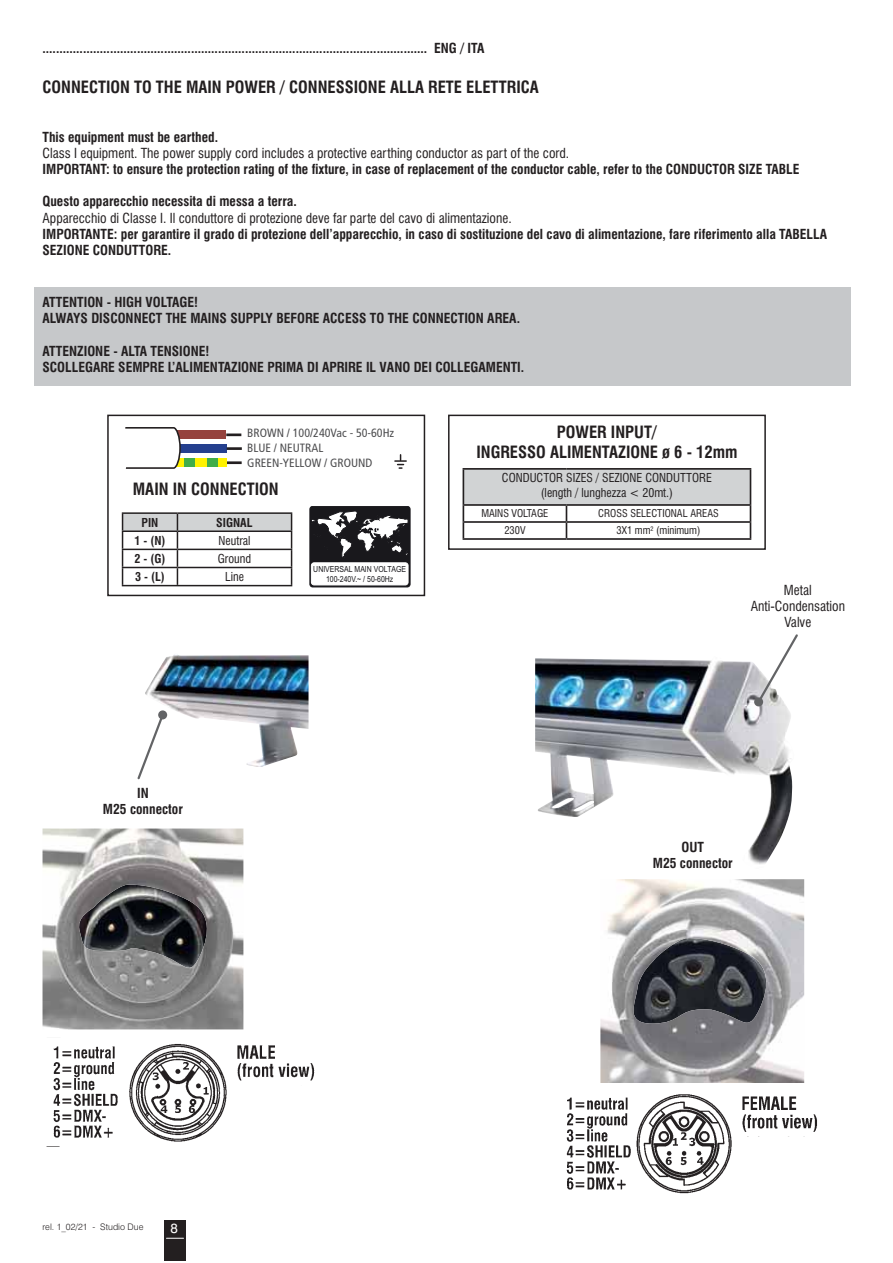
<style>
.page{position:relative;width:893px;height:1263px;background:#fff}
.page>*{position:absolute;margin:0;border:0;box-sizing:border-box;transform-origin:0 0}
.t1{font:700 condensed 16.5px/19.8px "Swiss 721 BT";color:#231f20;text-align:center}
.t2{font:700 condensed 13.5px/16.2px "Swiss 721 BT";color:#231f20}
.t3{font:condensed 13.5px/16.2px "Swiss 721 BT";color:#231f20;text-align:center}
.t4{font:13.5px "Swiss 721 BT";color:#fff}
.t5{font:condensed 12px/14.4px "Swiss 721 BT";color:#231f20;text-align:center}
.t6{font:condensed 12px/14.9px "Frutiger";color:#4c4c4e}
.t7{font:700 condensed 12px "Swiss 721 BT";color:#231f20}
.t8{font:condensed 10.5px "Swiss 721 BT";color:#231f20}
.t9{font:300 9px "Swiss 721 BT";color:#231f20}
.t10{font:8.4px/9.9px "Arial";color:#19181c;text-align:center;scale:.83 1}
</style>
<div class="page">
<div style="left:164px;top:1220px;width:21px;height:41px;background:#231f20"></div>
<svg style="left:166px;top:1238px;width:18px;height:1px"></svg>
<img style="left:535px;top:658px;width:258px;height:206px">
<div style="left:34px;top:287px;width:816px;height:98px;background:#c6c8ca"></div>
<div style="left:463px;top:469px;width:287px;height:36px;background:#d1d3d4"></div>
<hr style="left:463px;top:468px;width:103px;height:2px;background:#231f20">
<hr style="left:463px;top:470px;width:1px;height:34px;background:#231f20">
<hr style="left:566px;top:468px;width:185px;height:2px;background:#231f20">
<hr style="left:750px;top:470px;width:1px;height:34px;background:#231f20">
<hr style="left:463px;top:504px;width:103px;height:2px;background:#231f20">
<hr style="left:566px;top:504px;width:185px;height:2px;background:#231f20">
<hr style="left:463px;top:521px;width:103px;height:2px;background:#231f20">
<svg style="left:463px;top:506px;width:1px;height:32px"></svg>
<hr style="left:566px;top:521px;width:185px;height:2px;background:#231f20">
<svg style="left:566px;top:506px;width:1px;height:32px"></svg>
<svg style="left:750px;top:506px;width:1px;height:32px"></svg>
<hr style="left:463px;top:538px;width:103px;height:2px;background:#231f20">
<hr style="left:566px;top:538px;width:185px;height:2px;background:#231f20">
<div style="left:448px;top:415px;width:318px;height:135px;border:2px solid #231f20"></div>
<svg style="left:137px;top:758px;width:8px;height:22px"></svg>
<div style="left:164px;top:430px;width:62px;height:9px;background:#95423d"></div>
<hr style="left:226px;top:433px;width:15px;height:3px;background:#231f20">
<div style="left:165px;top:444px;width:62px;height:8px;background:#25408e"></div>
<hr style="left:227px;top:447px;width:15px;height:3px;background:#231f20">
<div style="left:165px;top:458px;width:19px;height:8px;background:#fff200"></div>
<hr style="left:227px;top:461px;width:15px;height:3px;background:#231f20">
<svg style="left:125px;top:427px;width:57px;height:42px"></svg>
<div style="left:184px;top:458px;width:12px;height:8px;background:#41ad49"></div>
<div style="left:196px;top:458px;width:11px;height:8px;background:#fff200"></div>
<div style="left:207px;top:458px;width:11px;height:8px;background:#41ad49"></div>
<div style="left:218px;top:458px;width:9px;height:8px;background:#fff200"></div>
<div style="left:107px;top:415px;width:318px;height:181px;border:2px solid #231f20"></div>
<div style="left:310px;top:506px;width:100px;height:81px;background:#19181c;border-radius:3px"></div>
<div style="left:310px;top:506px;width:100px;height:81px;border:1px solid #19181c;border-radius:3px"></div>
<div style="left:311px;top:563px;width:97px;height:22px;background:#fff;border-radius:3px"></div>
<div style="left:311px;top:563px;width:97px;height:22px;border:1px solid #fff;border-radius:3px"></div>
<svg style="left:311px;top:511px;width:97px;height:48px"></svg>
<svg style="left:395px;top:455px;width:11px;height:14px"></svg>
<hr style="left:122px;top:512px;width:55px;height:2px;background:#231f20">
<hr style="left:177px;top:512px;width:115px;height:2px;background:#231f20">
<svg style="left:122px;top:513px;width:170px;height:72px"></svg>
<hr style="left:122px;top:585px;width:170px;height:1px;background:#231f20">
<svg style="left:756px;top:634px;width:42px;height:71px"></svg>
<div style="left:754px;top:697px;width:9px;height:9px;background:#636466;border-radius:50%"></div>
<img style="left:145px;top:654px;width:164px;height:113px">
<img style="left:47px;top:1044px;width:268px;height:103px">
<img style="left:566px;top:1094px;width:251px;height:100px">
<img style="left:43px;top:828px;width:200px;height:201px">
<img style="left:600px;top:879px;width:204px;height:204px">
<p class="t2" style="left:43px;top:41px;width:443px">.................................................................................................................. ENG / ITA</p>
<p class="t1" style="left:43px;top:78px;width:498px">CONNECTION TO THE MAIN POWER / CONNESSIONE ALLA RETE ELETTRICA</p>
<p class="t2" style="left:43px;top:129px;width:177px">This equipment must be earthed.</p>
<p class="t3" style="left:43px;top:146px;width:528px">Class I equipment. The power supply cord includes a protective earthing conductor as part of the cord.</p>
<p class="t2" style="left:43px;top:162px;width:758px">IMPORTANT: to ensure the protection rating of the fixture, in case of replacement of the conductor cable, refer to the CONDUCTOR SIZE TABLE</p>
<p class="t2" style="left:43px;top:194px;width:256px">Questo apparecchio necessita di messa a terra.</p>
<p class="t3" style="left:43px;top:210px;width:471px">Apparecchio di Classe I. Il conduttore di protezione deve far parte del cavo di alimentazione.</p>
<p class="t2" style="left:43px;top:227px;width:786px">IMPORTANTE: per garantire il grado di protezione dell’apparecchio, in caso di sostituzione del cavo di alimentazione, fare riferimento alla TABELLA<br>SEZIONE CONDUTTORE.</p>
<p class="t2" style="left:43px;top:295px;width:479px">ATTENTION - HIGH VOLTAGE!<br>ALWAYS DISCONNECT THE MAINS SUPPLY BEFORE ACCESS TO THE CONNECTION AREA.</p>
<p class="t2" style="left:43px;top:344px;width:483px">ATTENZIONE - ALTA TENSIONE!<br>SCOLLEGARE SEMPRE L’ALIMENTAZIONE PRIMA DI APRIRE IL VANO DEI COLLEGAMENTI.</p>
<p class="t6" style="left:247px;top:426px;width:148px">BROWN / 100/240Vac - 50-60Hz<br>BLUE / NEUTRAL<br>GREEN-YELLOW / GROUND</p>
<p class="t1" style="left:133px;top:480px;width:147px">MAIN IN CONNECTION</p>
<p class="t7" style="left:142px;top:517px;width:18px">PIN</p>
<p class="t7" style="left:216px;top:517px;width:38px">SIGNAL</p>
<p class="t7" style="left:135px;top:535px;width:32px">1 - (N)</p>
<p class="t5" style="left:218px;top:534px;width:34px">Neutral</p>
<p class="t7" style="left:135px;top:553px;width:32px">2 - (G)</p>
<p class="t5" style="left:218px;top:552px;width:35px">Ground</p>
<p class="t7" style="left:135px;top:571px;width:31px">3 - (L)</p>
<p class="t5" style="left:225px;top:570px;width:21px">Line</p>
<p class="t10" style="left:313px;top:564px;width:113px">UNIVERSAL MAIN VOLTAGE<br>100-240V.~ / 50-60Hz</p>
<p class="t1" style="left:476px;top:423px;width:263px">POWER INPUT/<br>INGRESSO ALIMENTAZIONE ø 6 - 12mm</p>
<p class="t5" style="left:502px;top:471px;width:211px">CONDUCTOR SIZES / SEZIONE CONDUTTORE (length / lunghezza &lt; 20mt.)</p>
<p class="t8" style="left:481px;top:508px;width:69px">MAINS VOLTAGE</p>
<p class="t8" style="left:598px;top:508px;width:122px">CROSS SELECTIONAL AREAS</p>
<p class="t8" style="left:504px;top:525px;width:23px">230V</p>
<p class="t8" style="left:617px;top:525px;width:85px">3X1 mm<sup>2</sup> (minimum)</p>
<p class="t3" style="left:751px;top:582px;width:96px">Metal<br>Anti-Condensation<br>Valve</p>
<p class="t2" style="left:103px;top:786px;width:82px;text-align:center">IN<br>M25 connector</p>
<p class="t2" style="left:653px;top:840px;width:82px;text-align:center">OUT<br>M25 connector</p>
<p class="t9" style="left:43px;top:1222px;width:102px">rel. 1_02/21 - Studio Due</p>
<p class="t4" style="left:171px;top:1220px;width:9px">8</p>
</div>
